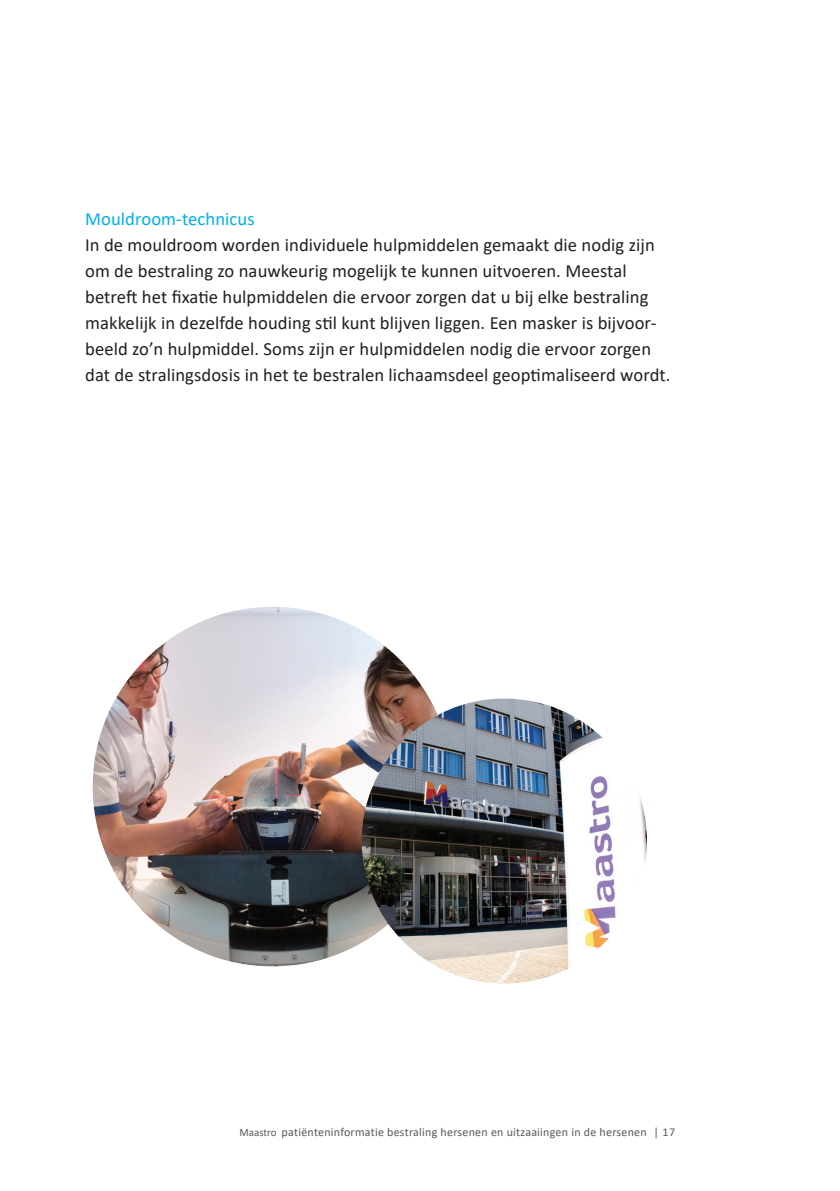
<style>
.page{position:relative;width:840px;height:1191px;background:#fff}
.page>*{position:absolute;margin:0;border:0;box-sizing:border-box;transform-origin:0 0}
.bodytekst_9_3_scala_sans{font:18.6px/26px "Calibri";letter-spacing:.005em;color:#231f20}
.kopje_in_felste_kleur__bv_rose{font:18.6px "Calibri";letter-spacing:.005em;color:#00aeef}
.t1{font:12px "Calibri";letter-spacing:.02em;color:#595956}
.s1{font-size:11px}
</style>
<div class="page">
<img style="left:93px;top:607px;width:359px;height:359px;border-radius:180px">
<img style="left:361px;top:698px;width:285px;height:285px;border-radius:142px">
<p class="kopje_in_felste_kleur__bv_rose" style="left:85px;top:206px;width:171px">Mouldroom-technicus</p>
<p class="bodytekst_9_3_scala_sans" style="left:85px;top:232px;width:571px">In de mouldroom worden individuele hulpmiddelen gemaakt die nodig zijn om de bestraling zo nauwkeurig mogelijk te kunnen uitvoeren. Meestal</p>
<p class="bodytekst_9_3_scala_sans" style="left:85px;top:284px;width:586px">betreft het fixatie hulpmiddelen die ervoor zorgen dat u bij elke bestraling makkelijk in dezelfde houding stil kunt blijven liggen. Een masker is bijvoor&shy;beeld zo’n hulpmiddel. Soms zijn er hulpmiddelen nodig die ervoor zorgen dat de stralingsdosis in het te bestralen lichaamsdeel geoptimaliseerd wordt.</p>
<p class="t1" style="left:239px;top:1123px;width:437px"><span class="s1">Maastro</span> patiënteninformatie bestraling hersenen en uitzaaiingen in de hersenen | 17</p>
</div>
